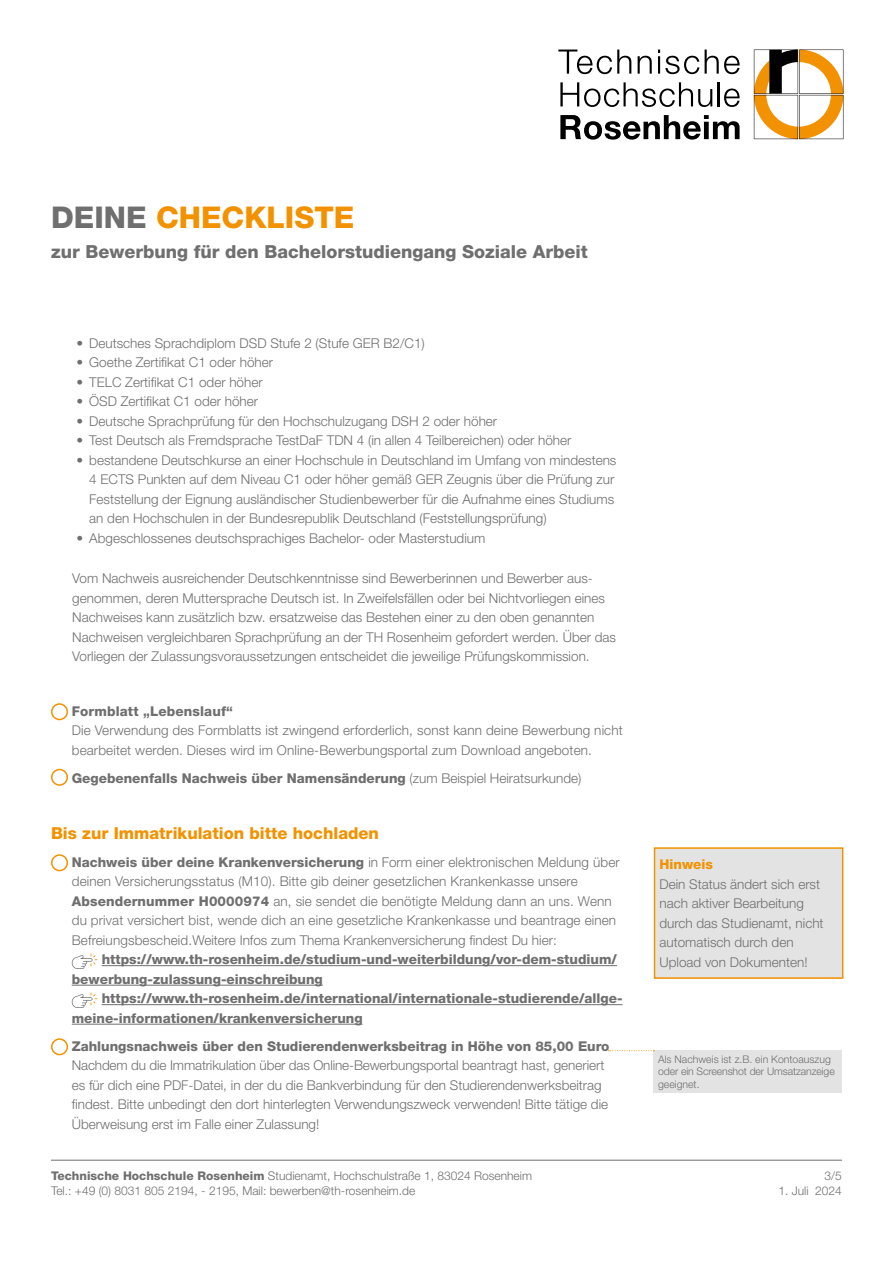
<style>
.page{position:relative;width:893px;height:1263px;background:#fff}
.page>*{position:absolute;margin:0;border:0;box-sizing:border-box;transform-origin:0 0}
.t1{font:800 30px "Helvetica Neue LT Pro";color:#f39200}
.t2{font:800 18px "Helvetica Neue LT Pro";color:#706f6f}
.t3{font:800 16.5px "Helvetica Neue LT Pro";color:#f39200}
.t4{font:300 13.5px/19.5px "Helvetica Neue LT Pro";color:#706f6f}
.t5{font:800 13.5px/19.5px "Helvetica Neue LT Pro";color:#706f6f}
.t6{font:800 13.5px "Helvetica Neue LT Pro";color:#f39200}
.t7{font:300 12px/14.4px "Helvetica Neue LT Pro";color:#706f6f}
.t8{font:300 10.5px/12.6px "Helvetica Neue LT Pro";color:#706f6f}
.s1{color:#706f6f}
.s2{font-weight:300}
.s3{font-weight:800}
</style>
<div class="page">
<svg style="left:560px;top:82px;width:152px;height:25px"></svg>
<hr style="left:718px;top:82px;width:2px;height:24px;background:#000">
<svg style="left:724px;top:89px;width:16px;height:18px"></svg>
<svg style="left:560px;top:115px;width:180px;height:25px"></svg>
<svg style="left:558px;top:50px;width:73px;height:24px"></svg>
<svg style="left:638px;top:56px;width:14px;height:18px"></svg>
<svg style="left:658px;top:50px;width:41px;height:24px"></svg>
<svg style="left:705px;top:50px;width:35px;height:24px"></svg>
<svg style="left:754px;top:50px;width:89px;height:89px"></svg>
<hr style="left:51px;top:1160px;width:791px;height:1px;background:#706f6f">
<hr style="left:102px;top:965px;width:515px;height:1px;background:#706f6f">
<hr style="left:72px;top:985px;width:251px;height:1px;background:#706f6f">
<hr style="left:102px;top:1004px;width:521px;height:1px;background:#706f6f">
<hr style="left:72px;top:1024px;width:291px;height:1px;background:#706f6f">
<div style="left:51px;top:703px;width:17px;height:17px;border:2px solid #f39200;border-radius:50%"></div>
<div style="left:51px;top:769px;width:17px;height:17px;border:2px solid #f39200;border-radius:50%"></div>
<div style="left:51px;top:854px;width:17px;height:17px;border:2px solid #f39200;border-radius:50%"></div>
<svg style="left:72px;top:953px;width:25px;height:16px"></svg>
<svg style="left:72px;top:992px;width:25px;height:16px"></svg>
<div style="left:51px;top:1038px;width:17px;height:17px;border:2px solid #f39200;border-radius:50%"></div>
<div style="left:654px;top:848px;width:189px;height:130px;background:#e3e3e3"></div>
<div style="left:654px;top:847px;width:189px;height:132px;border:2px solid #f39200"></div>
<div style="left:654px;top:1050px;width:188px;height:43px;background:#e3e3e3"></div>
<svg style="left:608px;top:1050px;width:46px;height:1px"></svg>
<h1 class="t1" style="left:51px;top:199px;width:305px"><span class="s1">DEINE</span> CHECKLISTE</h1>
<h2 class="t2" style="left:51px;top:241px;width:538px">zur Bewerbung für den Bachelorstudiengang Soziale Arbeit</h2>
<p class="t4" style="left:77px;top:333px;width:350px">• Deutsches Sprachdiplom DSD Stufe 2 (Stufe GER B2/C1)</p>
<p class="t4" style="left:77px;top:352px;width:198px">• Goethe Zertifikat C1 oder höher</p>
<p class="t4" style="left:77px;top:372px;width:188px">• TELC Zertifikat C1 oder höher</p>
<p class="t4" style="left:77px;top:391px;width:183px">• ÖSD Zertifikat C1 oder höher</p>
<p class="t4" style="left:77px;top:411px;width:422px">• Deutsche Sprachprüfung für den Hochschulzugang DSH 2 oder höher</p>
<p class="t4" style="left:77px;top:430px;width:496px">• Test Deutsch als Fremdsprache TestDaF TDN 4 (in allen 4 Teilbereichen) oder höher</p>
<p class="t4" style="left:89px;top:450px;width:529px;text-indent:-13px">• bestandene Deutschkurse an einer Hochschule in Deutschland im Umfang von mindestens 4 ECTS Punkten auf dem Niveau C1 oder höher gemäß GER Zeugnis über die Prüfung zur Feststellung der Eignung ausländischer Studienbewerber für die Aufnahme eines Studiums an den Hochschulen in der Bundesrepublik Deutschland (Feststellungsprüfung)</p>
<p class="t4" style="left:77px;top:528px;width:410px">• Abgeschlossenes deutschsprachiges Bachelor- oder Masterstudium</p>
<p class="t4" style="left:72px;top:568px;width:545px">Vom Nachweis ausreichender Deutschkenntnisse sind Bewerberinnen und Bewerber aus&shy;genommen, deren Muttersprache Deutsch ist. In Zweifelsfällen oder bei Nichtvorliegen eines Nachweises kann zusätzlich bzw. ersatzweise das Bestehen einer zu den oben genannten Nachweisen vergleichbaren Sprachprüfung an der TH Rosenheim gefordert werden. Über das Vorliegen der Zulassungsvoraussetzungen entscheidet die jeweilige Prüfungskommission.</p>
<p class="t5" style="left:72px;top:701px;width:163px">Formblatt „Lebenslauf“</p>
<p class="t4" style="left:72px;top:720px;width:553px">Die Verwendung des Formblatts ist zwingend erforderlich, sonst kann deine Bewerbung nicht bearbeitet werden. Dieses wird im Online-Bewerbungsportal zum Download angeboten.</p>
<p class="t5" style="left:72px;top:768px;width:511px">Gegebenenfalls Nachweis über Namensänderung <span class="s2">(zum Beispiel Heiratsurkunde)</span></p>
<p class="t3" style="left:51px;top:823px;width:329px">Bis zur Immatrikulation bitte hochladen</p>
<p class="t4" style="left:72px;top:852px;width:549px"><span class="s3">Nachweis über deine Krankenversicherung</span> in Form einer elektronischen Meldung über deinen Versicherungsstatus (M10). Bitte gib deiner gesetzlichen Krankenkasse unsere <span class="s3">Absendernummer H0000974</span> an, sie sendet die benötigte Meldung dann an uns. Wenn du privat versichert bist, wende dich an eine gesetzliche Krankenkasse und beantrage einen Befreiungsbescheid.Weitere Infos zum Thema Krankenversicherung findest Du hier:</p>
<p class="t5" style="left:72px;top:950px;width:547px;text-indent:30px">https://www.th-rosenheim.de/studium-und-weiterbildung/vor-dem-studium/ bewerbung-zulassung-einschreibung</p>
<p class="t5" style="left:72px;top:989px;width:552px;text-indent:30px">https://www.th-rosenheim.de/international/internationale-studierende/allge&shy;meine-informationen/krankenversicherung</p>
<p class="t5" style="left:72px;top:1036px;width:539px">Zahlungsnachweis über den Studierendenwerksbeitrag in Höhe von 85,00 Euro</p>
<p class="t4" style="left:72px;top:1055px;width:538px">Nachdem du die Immatrikulation über das Online-Bewerbungsportal beantragt hast, generiert es für dich eine PDF-Datei, in der du die Bankverbindung für den Studierendenwerksbeitrag findest. Bitte unbedingt den dort hinterlegten Verwendungszweck verwenden! Bitte tätige die Überweisung erst im Falle einer Zulassung!</p>
<p class="t7" style="left:51px;top:1169px;width:483px"><span class="s3">Technische Hochschule Rosenheim</span> Studienamt, Hochschulstraße 1, 83024 Rosenheim<br>Tel.: +49 (0) 8031 805 2194, - 2195, Mail: bewerben@th-rosenheim.de</p>
<p class="t6" style="left:659px;top:856px;width:55px">Hinweis</p>
<p class="t4" style="left:659px;top:874px;width:166px">Dein Status ändert sich erst nach aktiver Bearbeitung durch das Studienamt, nicht automatisch durch den<br>Upload von Dokumenten!</p>
<p class="t8" style="left:658px;top:1052px;width:178px">Als Nachweis ist z.B. ein Kontoauszug oder ein Screenshot der Umsatzanzeige geeignet.</p>
<p class="t7" style="left:825px;top:1169px;width:19px">3/5</p>
<p class="t7" style="left:778px;top:1183px;width:65px">1. Juli 2024</p>
</div>
